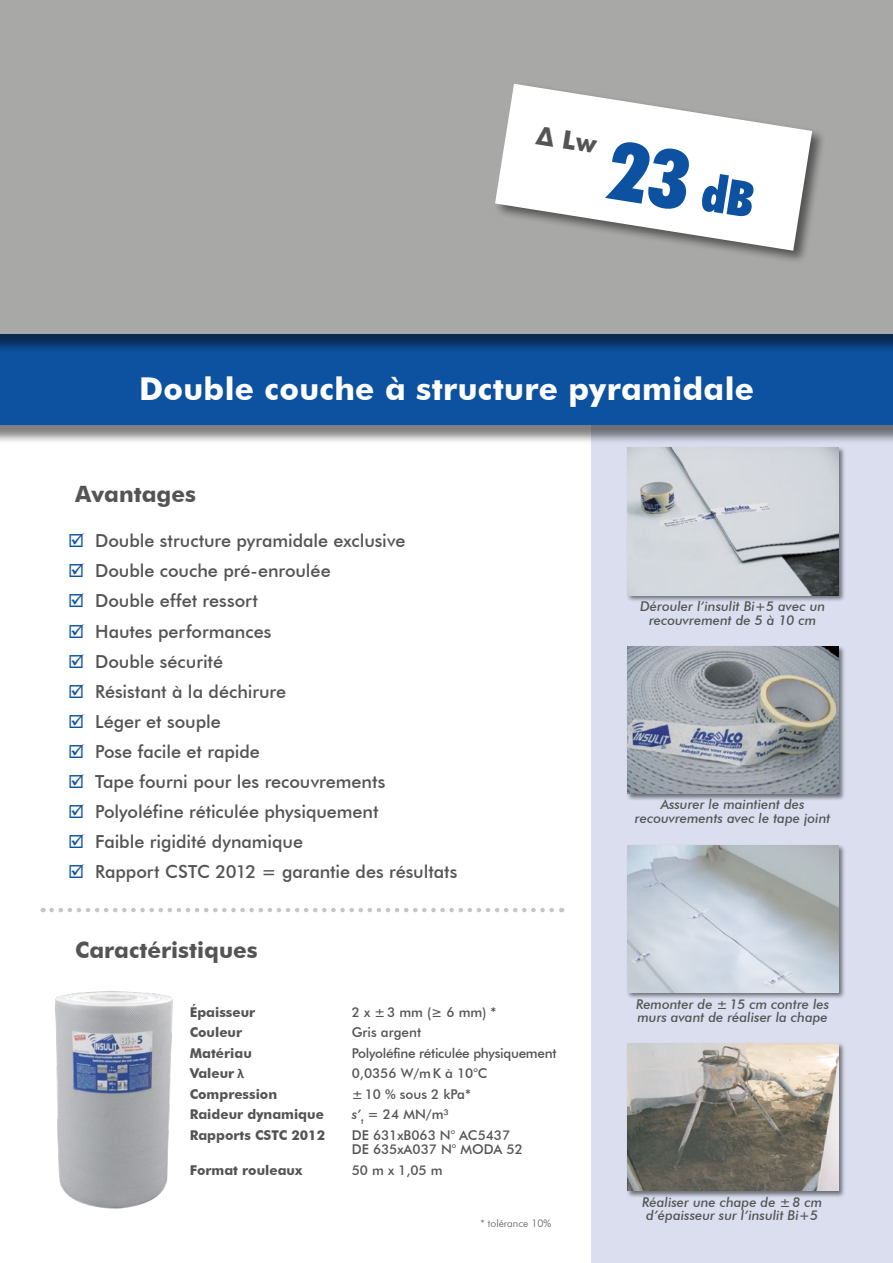
<style>
.page{position:relative;width:893px;height:1263px;background:#fff}
.page>*{position:absolute;margin:0;border:0;box-sizing:border-box;transform-origin:0 0}
.t1{font:700 31.5px "Futura BT";letter-spacing:.01em;color:#fff}
.t2{font:700 22.5px "Futura BT";color:#555454}
.t3{font:500 18px/30.2px "Futura BT";letter-spacing:-.005em;color:#555454}
.t4{font:italic 500 13.5px/13.5px "Futura BT";color:#555454;text-align:center}
.t5{font:500 13.5px/14.7px "Futura BT";color:#555454}
.t6{font:700 13.5px "Futura BT";color:#555454}
.t7{font:500 13.5px "Futura BT";letter-spacing:-.02em;color:#555454}
.t8{font:300 10.5px "Futura BT";color:#575756}
.s1{font-family:"Calibri"}
.s2{font-style:italic}
</style>
<div class="page">
<div style="left:591px;top:404px;width:302px;height:859px;background:#dadeef"></div>
<div style="left:0;top:336px;width:893px;height:108px;background:#000;opacity:.5"></div>
<div style="left:0;top:335px;width:893px;height:90px;background:#0d52a0"></div>
<div style="left:0;top:0;width:893px;height:353px;background:#000;opacity:.5"></div>
<div style="left:0;top:0;width:893px;height:334px;background:#a8a8a7"></div>
<img style="left:55px;top:991px;width:118px;height:218px">
<div style="left:626px;top:447px;width:219px;height:155px;background:#000;opacity:.5"></div>
<img style="left:627px;top:448px;width:211px;height:147px">
<div style="left:626px;top:1043px;width:219px;height:155px;background:#000;opacity:.5"></div>
<img style="left:627px;top:1043px;width:211px;height:148px">
<div style="left:626px;top:645px;width:219px;height:156px;background:#000;opacity:.5"></div>
<img style="left:627px;top:646px;width:211px;height:148px">
<div style="left:626px;top:844px;width:219px;height:155px;background:#000;opacity:.5"></div>
<img style="left:627px;top:845px;width:211px;height:147px">
<svg style="left:52px;top:908px;width:510px;height:4px"></svg>
<div style="left:493px;top:82px;width:333px;height:183px;background:#000;opacity:.5"></div>
<svg style="left:495px;top:84px;width:317px;height:167px;fill:#fff"></svg>
<div style="left:605px;top:139px;width:88px;height:72px;background:#fff"></div>
<div style="left:535px;top:125px;width:62px;height:28px;background:#fff"></div>
<div style="left:700px;top:171px;width:56px;height:47px;background:#fff"></div>
<h1 class="t1" style="left:139px;top:370px;width:617px">Double couche à structure pyramidale</h1>
<p class="t2" style="left:75px;top:480px;width:122px">Avantages</p>
<p class="t3" style="left:95px;top:526px;width:364px">Double structure pyramidale exclusive<br>Double couche pré-enroulée<br>Double effet ressort<br>Hautes performances<br>Double sécurité<br>Résistant à la déchirure<br>Léger et souple<br>Pose facile et rapide<br>Tape fourni pour les recouvrements<br>Polyoléfine réticulée physiquement<br>Faible rigidité dynamique<br>Rapport CSTC 2012 = garantie des résultats</p>
<p class="t2" style="left:75px;top:937px;width:184px">Caractéristiques</p>
<p class="t6" style="left:190px;top:1004px;width:67px">Épaisseur</p>
<p class="t5" style="left:352px;top:1004px;width:146px">2 x ±3 mm (≥ 6 mm) *</p>
<p class="t6" style="left:190px;top:1024px;width:54px">Couleur</p>
<p class="t5" style="left:352px;top:1025px;width:71px">Gris argent</p>
<p class="t6" style="left:190px;top:1045px;width:64px">Matériau</p>
<p class="t7" style="left:352px;top:1045px;width:206px">Polyoléfine réticulée physiquement</p>
<p class="t6" style="left:190px;top:1065px;width:56px">Valeur <span class="s1">λ</span></p>
<p class="t5" style="left:352px;top:1066px;width:137px">0,0356 W/mK à 10°C</p>
<p class="t6" style="left:190px;top:1086px;width:89px">Compression</p>
<p class="t5" style="left:352px;top:1086px;width:121px">±10 % sous 2 kPa*</p>
<p class="t6" style="left:190px;top:1106px;width:136px">Raideur dynamique</p>
<p class="t5" style="left:352px;top:1107px;width:99px"><span class="s2">s’</span><sub>t</sub> = 24 MN/m³</p>
<p class="t6" style="left:190px;top:1126px;width:137px">Rapports CSTC 2012</p>
<p class="t5" style="left:352px;top:1127px;width:173px">DE 631xB063 N° AC5437<br>DE 635xA037 N° MODA 52</p>
<p class="t6" style="left:190px;top:1162px;width:114px">Format rouleaux</p>
<p class="t5" style="left:352px;top:1162px;width:92px">50 m x 1,05 m</p>
<p class="t8" style="left:480px;top:1217px;width:72px">* tolérance 10%</p>
<p class="t4" style="left:640px;top:599px;width:187px">Dérouler l’insulit Bi+5 avec un recouvrement de 5 à 10 cm</p>
<p class="t4" style="left:635px;top:798px;width:197px">Assurer le maintient des recouvrements avec le tape joint</p>
<p class="t4" style="left:636px;top:997px;width:195px;text-align:left">Remonter de ±15 cm contre les murs avant de réaliser la chape</p>
<p class="t4" style="left:642px;top:1195px;width:182px">Réaliser une chape de ±8 cm d’épaisseur sur l’insulit Bi+5</p>
</div>
